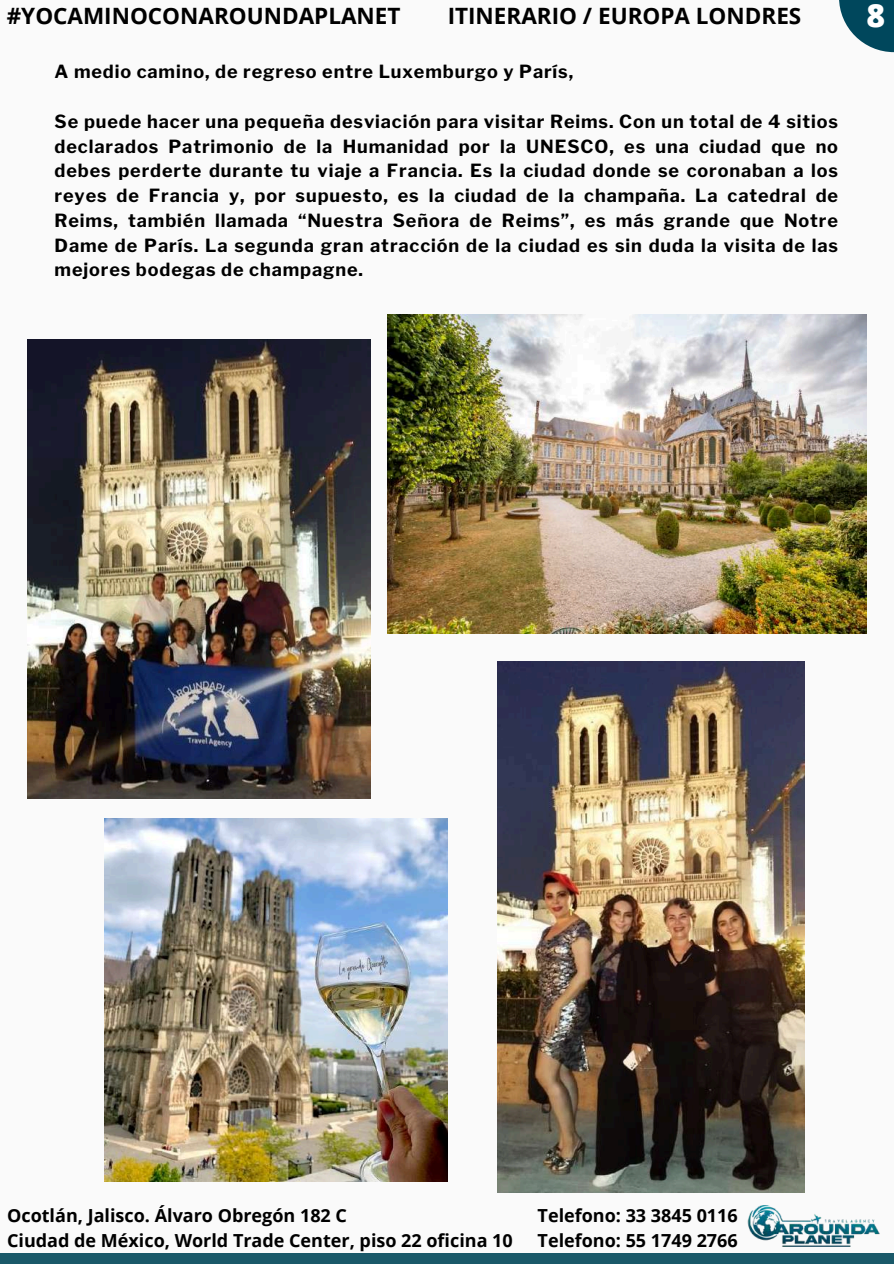
<style>
.page{position:relative;width:894px;height:1264px;background:#fff}
.page>*{position:absolute;margin:0;border:0;box-sizing:border-box;transform-origin:0 0}
.t1{font:800 31.95px "Open Sans";color:#fff}
.t2{font:700 22.5px "Open Sans";color:#000}
.t3{font:700 18px/24.8px "Libre Franklin";letter-spacing:.05em;color:#000;text-align:justify}
.t4{font:700 18px/24.8px "Open Sans";color:#000}
</style>
<div class="page">
<div style="left:0;top:0;width:893px;height:1263px;background:#fafafa"></div>
<svg style="left:839px;top:0;width:54px;height:52px"></svg>
<div style="left:0;top:1252px;width:893px;height:11px;background:#1a5969"></div>
<img style="left:744px;top:1205px;width:141px;height:48px">
<img style="left:27px;top:339px;width:343px;height:459px">
<img style="left:387px;top:314px;width:479px;height:320px">
<img style="left:105px;top:818px;width:342px;height:363px">
<img style="left:497px;top:661px;width:307px;height:531px">
<p class="t2" style="left:7px;top:0;width:395px">#YOCAMINOCONAROUNDAPLANET</p>
<p class="t2" style="left:447px;top:0;width:355px">ITINERARIO / EUROPA LONDRES</p>
<p class="t3" style="left:55px;top:59px;width:520px">A medio camino, de regreso entre Luxemburgo y París,</p>
<p class="t3" style="left:55px;top:109px;width:784px">Se puede hacer una pequeña desviación para visitar Reims. Con un total de 4 sitios declarados Patrimonio de la Humanidad por la UNESCO, es una ciudad que no debes perderte durante tu viaje a Francia. Es la ciudad donde se coronaban a los reyes de Francia y, por supuesto, es la ciudad de la champaña. La catedral de Reims, también llamada “Nuestra Señora de Reims”, es más grande que Notre Dame de París. La segunda gran atracción de la ciudad es sin duda la visita de las mejores bodegas de champagne.</p>
<h1 class="t1" style="left:866px;top:-7px;width:20px">8</h1>
<p class="t4" style="left:7px;top:1202px;width:507px">Ocotlán, Jalisco. Álvaro Obregón 182 C<br>Ciudad de México, World Trade Center, piso 22 oficina 10</p>
<p class="t4" style="left:537px;top:1202px;width:201px">Telefono: 33 3845 0116<br>Telefono: 55 1749 2766</p>
</div>
